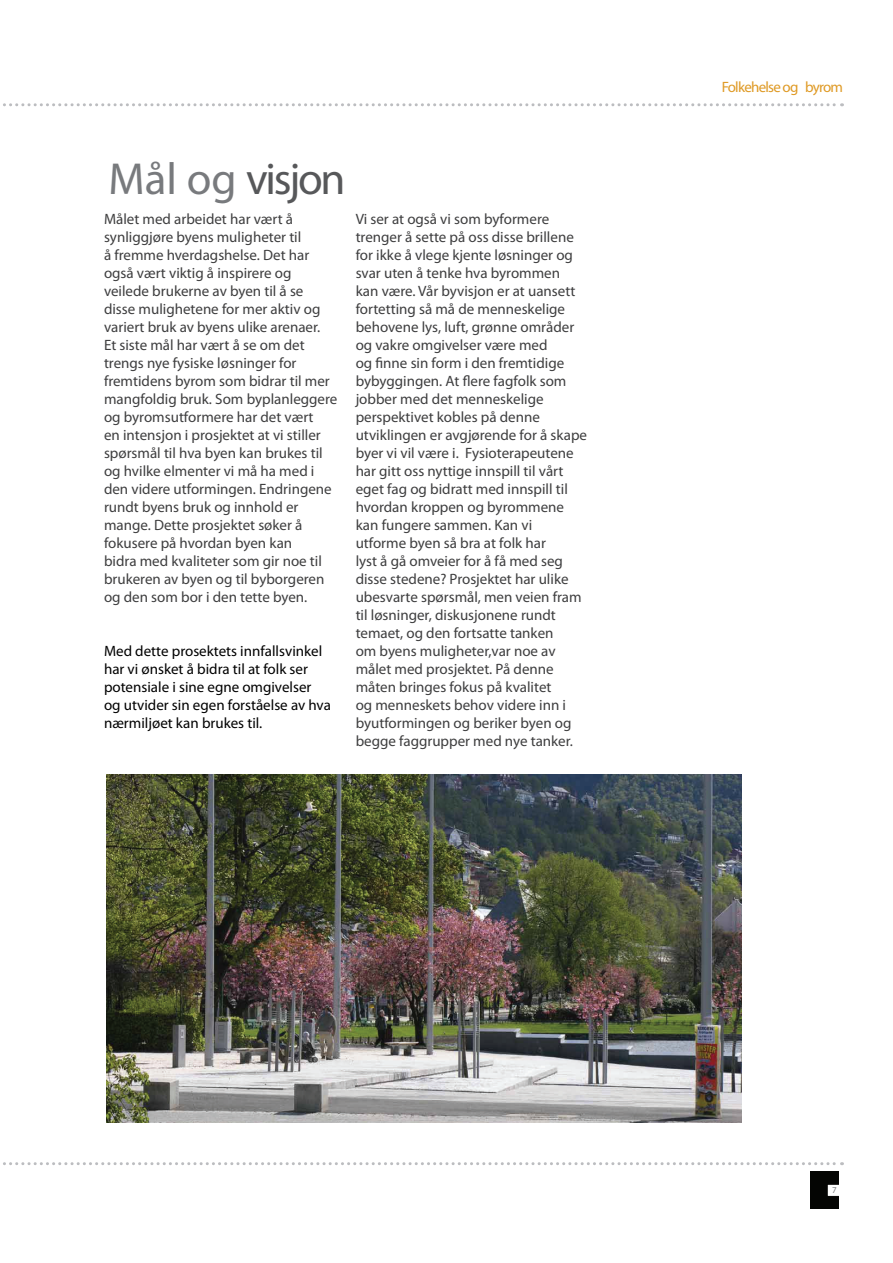
<style>
.page{position:relative;width:893px;height:1263px;background:#fff}
.page>*{position:absolute;margin:0;border:0;box-sizing:border-box;transform-origin:0 0}
.t1{font:45px "Myriad Pro";letter-spacing:-.05em;color:#57585a}
.t2{font:15px/18px "Myriad Pro";color:#3e3e3f}
.t3{font:15px/18px "Myriad Pro";color:#000}
.t4{font:15px "Myriad Pro";letter-spacing:-.05em;color:#df9a25}
.t5{font:9px "Myriad Pro";color:#787a7d}
.s1{color:#787a7d}
</style>
<div class="page">
<img style="left:810px;top:1172px;width:29px;height:37px">
<svg style="left:3px;top:1162px;width:839px;height:3px"></svg>
<svg style="left:3px;top:103px;width:839px;height:3px"></svg>
<img style="left:106px;top:774px;width:636px;height:349px">
<h1 class="t1" style="left:108px;top:151px;width:239px"><span class="s1">Mål og</span> visjon</h1>
<p class="t2" style="left:104px;top:210px;width:235px">Målet med arbeidet har vært å synliggjøre byens muligheter til<br>å fremme hverdagshelse. Det har også vært viktig å inspirere og veilede brukerne av byen til å se disse mulighetene for mer aktiv og variert bruk av byens ulike arenaer.<br>Et siste mål har vært å se om det trengs nye fysiske løsninger for fremtidens byrom som bidrar til mer mangfoldig bruk. Som byplanleggere og byromsutformere har det vært<br>en intensjon i prosjektet at vi stiller spørsmål til hva byen kan brukes til og hvilke elmenter vi må ha med i den videre utformingen. Endringene rundt byens bruk og innhold er mange. Dette prosjektet søker å fokusere på hvordan byen kan<br>bidra med kvaliteter som gir noe til brukeren av byen og til byborgeren og den som bor i den tette byen.</p>
<p class="t3" style="left:104px;top:642px;width:228px">Med dette prosektets innfallsvinkel har vi ønsket å bidra til at folk ser potensiale i sine egne omgivelser og utvider sin egen forståelse av hva nærmiljøet kan brukes til.</p>
<p class="t2" style="left:356px;top:210px;width:233px">Vi ser at også vi som byformere trenger å sette på oss disse brillene for ikke å vlege kjente løsninger og svar uten å tenke hva byrommen<br>kan være. Vår byvisjon er at uansett fortetting så må de menneskelige behovene lys, luft, grønne områder og vakre omgivelser være med<br>og finne sin form i den fremtidige bybyggingen. At flere fagfolk som jobber med det menneskelige perspektivet kobles på denne utviklingen er avgjørende for å skape byer vi vil være i. Fysioterapeutene har gitt oss nyttige innspill til vårt eget fag og bidratt med innspill til hvordan kroppen og byrommene kan fungere sammen. Kan vi<br>utforme byen så bra at folk har<br>lyst å gå omveier for å få med seg disse stedene? Prosjektet har ulike ubesvarte spørsmål, men veien fram til løsninger, diskusjonene rundt temaet, og den fortsatte tanken<br>om byens muligheter,var noe av målet med prosjektet. På denne måten bringes fokus på kvalitet<br>og menneskets behov videre inn i byutformingen og beriker byen og begge faggrupper med nye tanker.</p>
<p class="t4" style="left:722px;top:78px;width:123px">Folkehelse og byrom</p>
<p class="t5" style="left:832px;top:1184px;width:6px">7</p>
</div>
